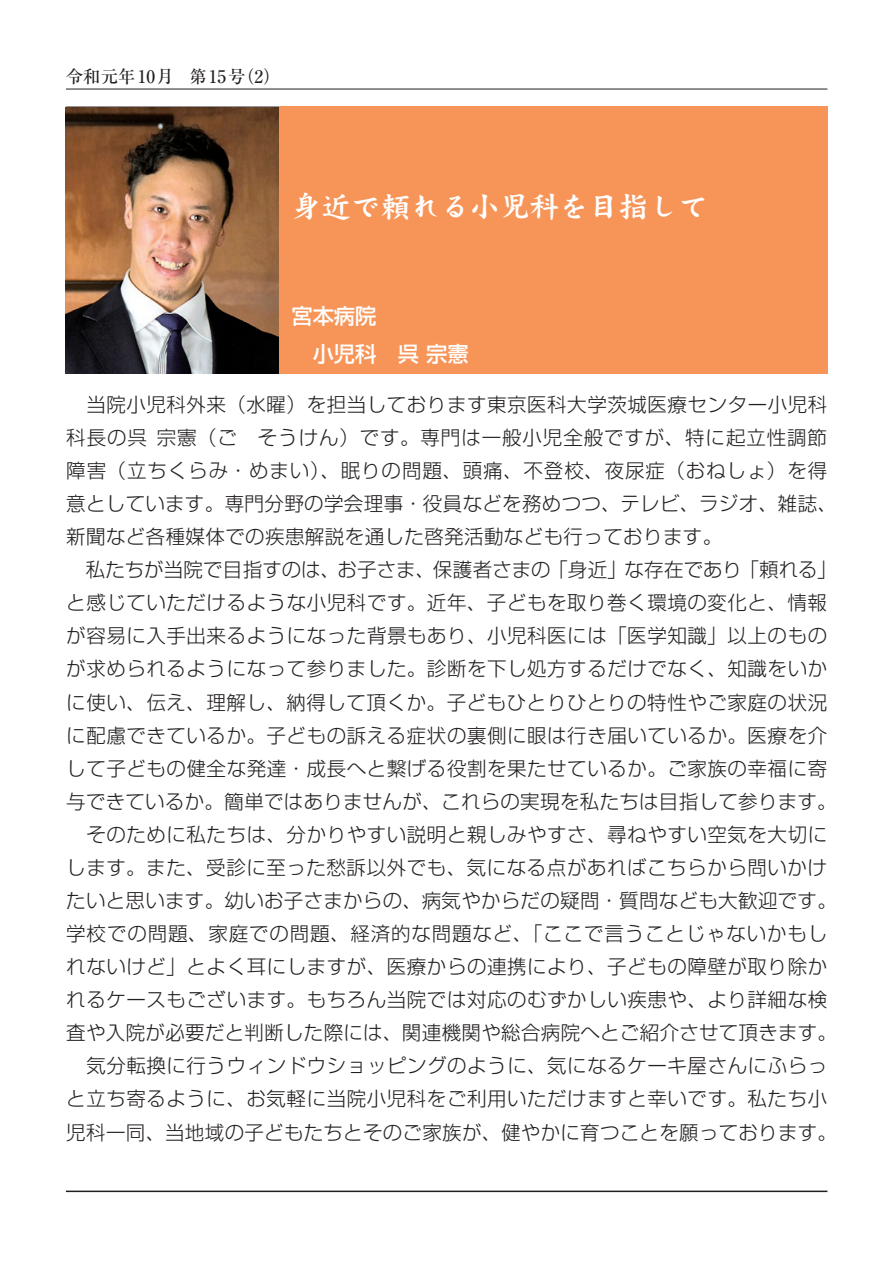
<style>
.page{position:relative;width:893px;height:1263px;background:#fff}
.page>*{position:absolute;margin:0;border:0;box-sizing:border-box;transform-origin:0 0}
.t1{font:29.7px "DF Kai Sho Std W9";color:#fff}
.t2{font:500 21.3px/37.2px "Shin Go Pro";color:#fff}
.t3{font:300 19.5px/33px "Shin Go Pro";letter-spacing:.03em;color:#231f20}
.t4{font:500 17.4px "Ryumin Pro";color:#231f20}
</style>
<div class="page">
<hr style="left:66px;top:89px;width:761px;height:1px;background:#231f20">
<hr style="left:66px;top:1190px;width:761px;height:2px;background:#231f20">
<div style="left:279px;top:106px;width:548px;height:268px;background:#f79559"></div>
<img style="left:66px;top:107px;width:213px;height:266px">
<p class="t4" style="left:66px;top:63px;width:216px">令和元年10月　第15号（2）</p>
<h1 class="t1" style="left:291px;top:190px;width:418px">身近で頼れる小児科を目指して</h1>
<p class="t2" style="left:291px;top:295px;width:179px">宮本病院<br>　小児科　呉 宗憲</p>
<p class="t3" style="left:66px;top:386px;width:772px">　当院小児科外来（水曜）を担当しております東京医科大学茨城医療センター小児科科長の呉 宗憲（ご　そうけん）です。専門は一般小児全般ですが、特に起立性調節障害（立ちくらみ・めまい）、眠りの問題、頭痛、不登校、夜尿症（おねしょ）を得意としています。専門分野の学会理事・役員などを務めつつ、テレビ、ラジオ、雑誌、新聞など各種媒体での疾患解説を通した啓発活動なども行っております。<br>　私たちが当院で目指すのは、お子さま、保護者さまの「身近」な存在であり「頼れる」と感じていただけるような小児科です。近年、子どもを取り巻く環境の変化と、情報が容易に入手出来るようになった背景もあり、小児科医には「医学知識」以上のものが求められるようになって参りました。診断を下し処方するだけでなく、知識をいかに使い、伝え、理解し、納得して頂くか。子どもひとりひとりの特性やご家庭の状況に配慮できているか。子どもの訴える症状の裏側に眼は行き届いているか。医療を介して子どもの健全な発達・成長へと繋げる役割を果たせているか。ご家族の幸福に寄与できているか。簡単ではありませんが、これらの実現を私たちは目指して参ります。　そのために私たちは、分かりやすい説明と親しみやすさ、尋ねやすい空気を大切にします。また、受診に至った愁訴以外でも、気になる点があればこちらから問いかけたいと思います。幼いお子さまからの、病気やからだの疑問・質問なども大歓迎です。学校での問題、家庭での問題、経済的な問題など、「ここで言うことじゃないかもしれないけど」とよく耳にしますが、医療からの連携により、子どもの障壁が取り除かれるケースもございます。もちろん当院では対応のむずかしい疾患や、より詳細な検査や入院が必要だと判断した際には、関連機関や総合病院へとご紹介させて頂きます。　気分転換に行うウィンドウショッピングのように、気になるケーキ屋さんにふらっと立ち寄るように、お気軽に当院小児科をご利用いただけますと幸いです。私たち小児科一同、当地域の子どもたちとそのご家族が、健やかに育つことを願っております。</p>
</div>
